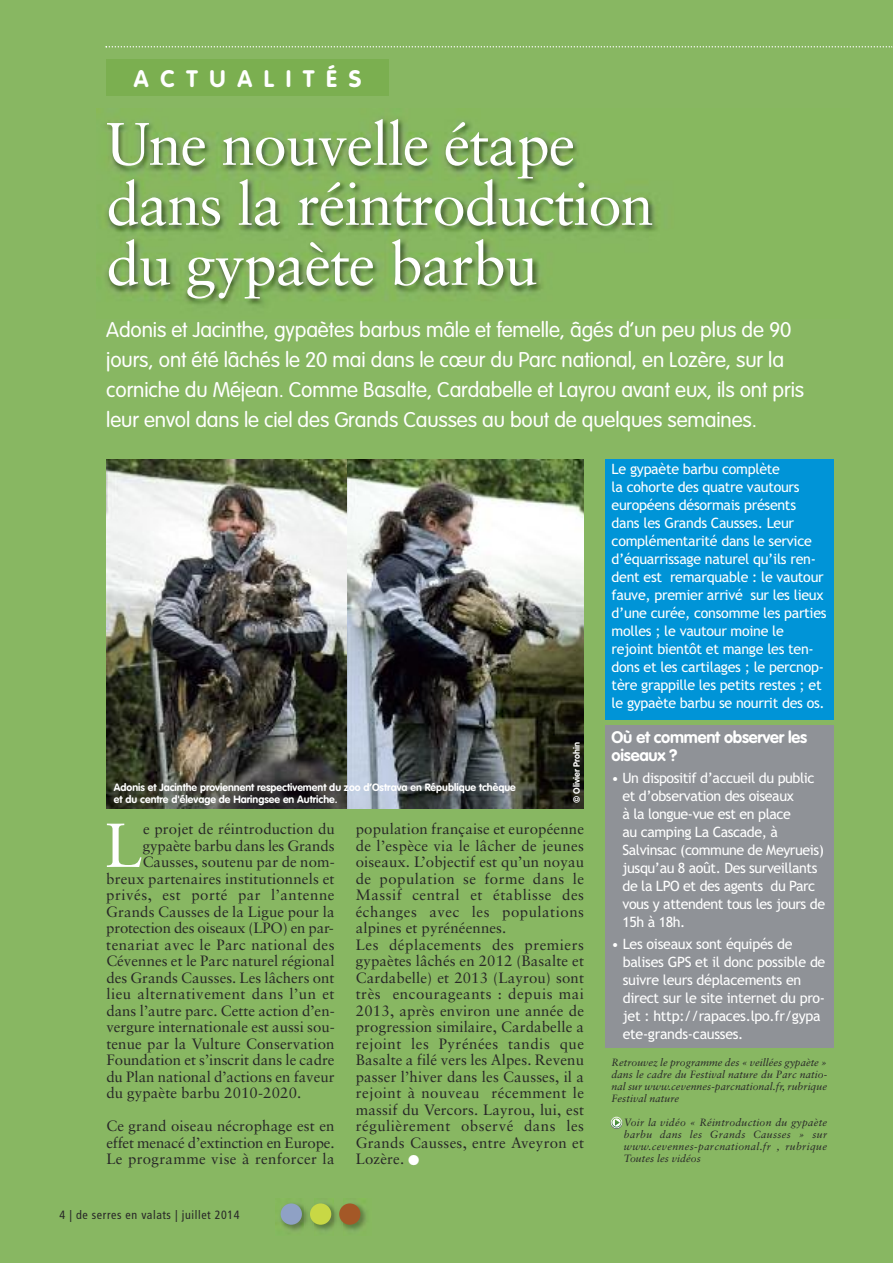
<style>
.page{position:relative;width:893px;height:1263px;background:#88b762}
.page>*{position:absolute;margin:0;border:0;box-sizing:border-box;transform-origin:0 0}
.t1{font:62.25px "Sabon";color:#fff}
.t2{font:60px/60px "Sabon";letter-spacing:-.02em;color:#fff}
.t3{font:700 23.55px "VAG Rounded";letter-spacing:.5em;color:#fff}
.t4{font:300 21px/30px "VAG Rounded";letter-spacing:-.005em;color:#fff}
.t5{font:700 16.5px/18px "VAG Rounded";letter-spacing:-.015em;color:#fff}
.t6{font:15px/16.5px "Sabon";letter-spacing:.01em;color:#272627;text-align:justify}
.t7{font:15px "Sabon";letter-spacing:.035em;color:#272627}
.t8{font:15px "Sabon";letter-spacing:-.015em;color:#272627}
.t9{font:15px "Sabon";letter-spacing:-.01em;color:#272627}
.t10{font:14.25px/18px "Trebuchet MS";letter-spacing:-.02em;color:#fff}
.t11{font:condensed 12px "Frutiger LT Std";letter-spacing:.05em;color:#272627}
.t12{font:italic 10.5px/12px "Sabon";letter-spacing:.01em;color:#272627;text-align:justify}
.t13{font:700 10.5px/12px "VAG Rounded";color:#fff}
.t14{font:700 9px "VAG Rounded";color:#fff}
.s1{color:#fff}
</style>
<div class="page">
<div style="left:605px;top:459px;width:228px;height:261px;background:#0094d7"></div>
<div style="left:605px;top:725px;width:228px;height:323px;background:#8f9297"></div>
<img style="left:276px;top:1198px;width:90px;height:33px">
<div style="left:281px;top:1203px;width:21px;height:22px;background:#8fa1c5;border-radius:50%"></div>
<div style="left:310px;top:1203px;width:21px;height:22px;background:#c8d845;border-radius:50%"></div>
<div style="left:339px;top:1203px;width:21px;height:22px;background:#a45827;border-radius:50%"></div>
<svg style="left:106px;top:46px;width:787px;height:2px"></svg>
<div style="left:106px;top:60px;width:283px;height:36px;background:#7baf50"></div>
<img style="left:96px;top:109px;width:562px;height:196px">
<img style="left:346px;top:459px;width:238px;height:349px">
<img style="left:106px;top:459px;width:240px;height:349px">
<svg style="left:611px;top:1117px;width:12px;height:11px"></svg>
<h3 class="t3" style="left:134px;top:69px;width:229px">ACTUALITÉS</h3>
<h2 class="t2" style="left:106px;top:119px;width:549px">Une nouvelle étape dans la réintroduction du gypaète barbu</h2>
<p class="t4" style="left:106px;top:316px;width:699px">Adonis et Jacinthe, gypaètes barbus mâle et femelle, âgés d’un peu plus de 90 jours, ont été lâchés le 20 mai dans le cœur du Parc national, en Lozère, sur la corniche du Méjean. Comme Basalte, Cardabelle et Layrou avant eux, ils ont pris leur envol dans le ciel des Grands Causses au bout de quelques semaines.</p>
<p class="t13" style="left:114px;top:782px;width:403px">Adonis et Jacinthe proviennent respectivement du zoo d’Ostrava en République tchèque et du centre d'élevage de Haringsee en Autriche.</p>
<p class="t14" style="left:573px;top:803px;width:63px;rotate:-90deg">© Olivier Prohin</p>
<h1 class="t1" style="left:105px;top:819px;width:40px">L</h1>
<p class="t6" style="left:143px;top:822px;width:193px">e projet de réintroduction du</p>
<p class="t9" style="left:143px;top:839px;width:193px">gypaète barbu dans les Grands</p>
<p class="t6" style="left:143px;top:855px;width:193px">Causses, soutenu par de nom-</p>
<p class="t6" style="left:106px;top:871px;width:230px">breux partenaires institutionnels et</p>
<p class="t7" style="left:106px;top:888px;width:230px">privés, est porté par l’antenne</p>
<p class="t6" style="left:106px;top:904px;width:230px">Grands Causses de la Ligue pour la</p>
<p class="t8" style="left:106px;top:921px;width:229px">protection des oiseaux (LPO) en par-</p>
<p class="t6" style="left:106px;top:937px;width:230px">tenariat avec le Parc national des</p>
<p class="t6" style="left:106px;top:954px;width:230px">Cévennes et le Parc naturel régional</p>
<p class="t6" style="left:106px;top:970px;width:230px">des Grands Causses. Les lâchers ont</p>
<p class="t7" style="left:106px;top:987px;width:230px">lieu alternativement dans l’un et</p>
<p class="t6" style="left:106px;top:1003px;width:230px">dans l’autre parc. Cette action d’en-</p>
<p class="t6" style="left:106px;top:1020px;width:230px">vergure internationale est aussi sou-</p>
<p class="t6" style="left:106px;top:1036px;width:230px">tenue par la Vulture Conservation</p>
<p class="t6" style="left:106px;top:1053px;width:230px">Foundation et s’inscrit dans le cadre</p>
<p class="t6" style="left:106px;top:1069px;width:230px">du Plan national d’actions en faveur</p>
<p class="t6" style="left:106px;top:1086px;width:196px">du gypaète barbu 2010-2020.</p>
<p class="t6" style="left:106px;top:1119px;width:230px">Ce grand oiseau nécrophage est en effet menacé d’extinction en Europe.<br>Le programme vise à renforcer la</p>
<p class="t11" style="left:60px;top:1210px;width:182px">4 | de serres en valats | juillet 2014</p>
<p class="t6" style="left:356px;top:822px;width:230px;text-align:left">population française et européenne de l’espèce via le lâcher de jeunes oiseaux. L’objectif est qu’un noyau de population se forme dans le<br>Massif central et établisse des échanges avec les populations alpines et pyrénéennes.<br>Les déplacements des premiers gypaètes lâchés en 2012 (Basalte et<br>Cardabelle) et 2013 (Layrou) sont très encourageants : depuis mai<br>2013, après environ une année de progression similaire, Cardabelle a rejoint les Pyrénées tandis que<br>Basalte a filé vers les Alpes. Revenu passer l’hiver dans les Causses, il a rejoint à nouveau récemment le massif du Vercors. Layrou, lui, est régulièrement observé dans les<br>Grands Causses, entre Aveyron et<br>Lozère. <span class="s1">●</span></p>
<p class="t10" style="left:612px;top:460px;width:217px">Le gypaète barbu complète<br>la cohorte des quatre vautours européens désormais présents dans les Grands Causses. Leur complémentarité dans le service d’équarrissage naturel qu’ils ren&shy;dent est remarquable : le vautour fauve, premier arrivé sur les lieux d’une curée, consomme les parties molles ; le vautour moine le rejoint bientôt et mange les ten&shy;dons et les cartilages ; le percnop&shy;tère grappille les petits restes ; et le gypaète barbu se nourrit des os.</p>
<p class="t5" style="left:612px;top:729px;width:197px">Où et comment observer les oiseaux ?</p>
<p class="t10" style="left:622px;top:769px;width:204px;text-indent:-11px">• Un dispositif d’accueil du public et d’observation des oiseaux<br>à la longue-vue est en place<br>au camping La Cascade, à<br>Salvinsac (commune de Meyrueis) jusqu’au 8 août. Des surveillants de la LPO et des agents du Parc vous y attendent tous les jours de<br>15h à 18h.</p>
<p class="t10" style="left:623px;top:935px;width:204px;text-indent:-11px">• Les oiseaux sont équipés de balises GPS et il donc possible de suivre leurs déplacements en direct sur le site internet du pro&shy;jet : http://rapaces.lpo.fr/gypa ete-grands-causses.</p>
<p class="t12" style="left:612px;top:1057px;width:217px">Retrouvez le programme des « veillées gypaète » dans le cadre du Festival nature du Parc natio&shy;nal sur www.cevennes-parcnational.fr, rubrique Festival nature</p>
<p class="t12" style="left:624px;top:1117px;width:205px">Voir la vidéo « Réintroduction du gypaète barbu dans les Grands Causses » sur www.cevennes-parcnational.fr , rubrique Toutes les vidéos</p>
</div>
